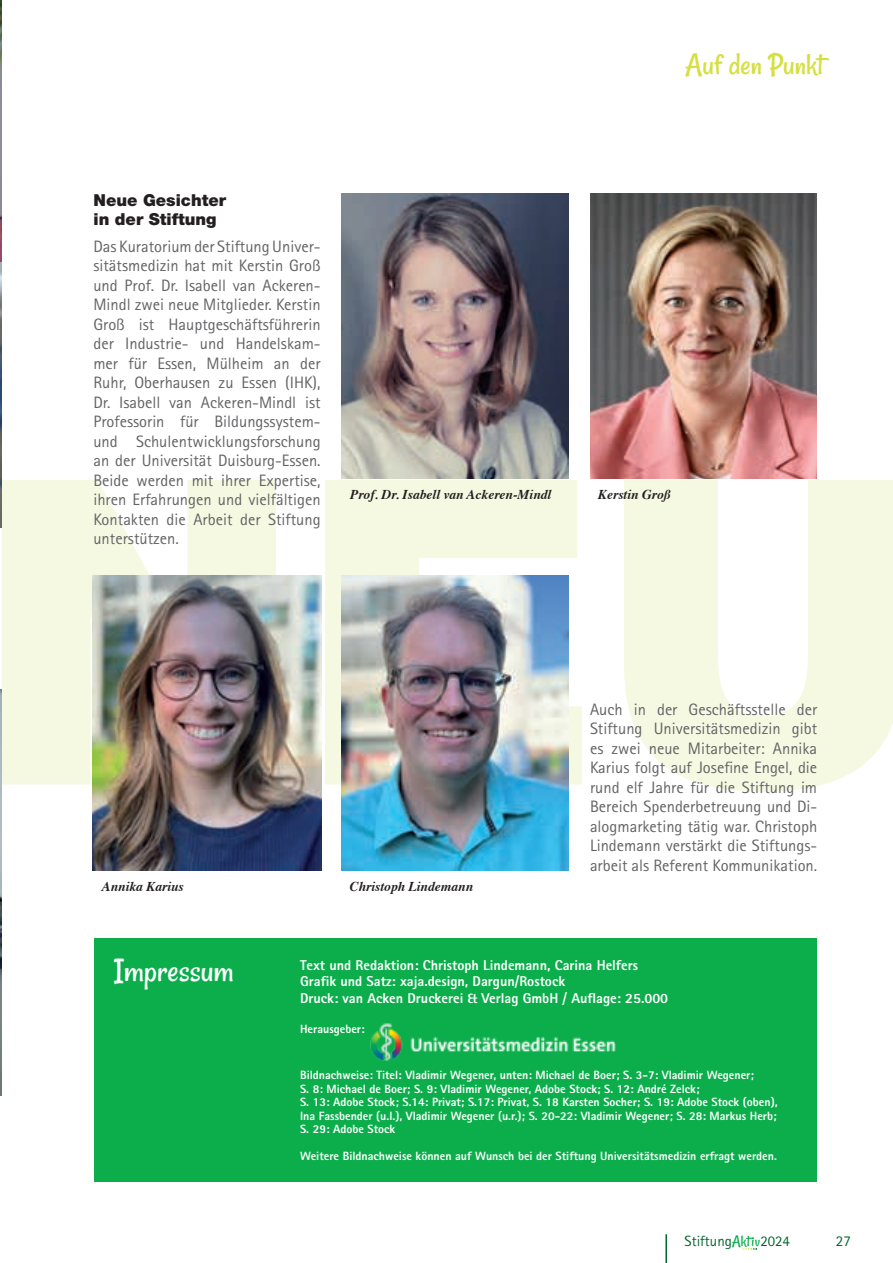
<style>
.page{position:relative;width:893px;height:1263px;background:#fff}
.page>*{position:absolute;margin:0;border:0;box-sizing:border-box;transform-origin:0 0}
.t1{font:34.65px "Rancho";color:#fff}
.t2{font:31.5px "Rancho";color:#d5df3f}
.t3{font:16.5px/19.5px "Rotis Sans Serif Std";color:#636366;text-align:justify}
.t4{font:900 16.5px/19.5px "Helvetica Neue LT Pro";color:#231f20}
.t5{font:15px "Rotis Sans Serif Std";color:#00652e}
.t6{font:14.85px "Rotis Sans Serif Std";color:#00652e}
.t7{font:800 14.25px/16.5px "Rotis Sans Serif Std";color:#fff}
.t8{font:italic 700 13.5px "Times";color:#231f20}
.t9{font:800 12px/13.5px "Rotis Sans Serif Std";color:#fff}
.s1{font-family:"Rancho";font-size:16.2px;color:#0cae4c}
</style>
<div class="page">
<svg style="left:2px;top:480px;width:891px;height:312px;fill:#f6f9e2"></svg>
<img style="left:0;top:689px;width:1px;height:407px">
<img style="left:0;top:0;width:2px;height:527px">
<div style="left:94px;top:938px;width:722px;height:243px;background:#0cae4c"></div>
<img style="left:370px;top:1023px;width:246px;height:38px">
<img style="left:590px;top:194px;width:226px;height:285px">
<img style="left:342px;top:194px;width:226px;height:285px">
<img style="left:342px;top:576px;width:226px;height:294px">
<img style="left:93px;top:576px;width:228px;height:294px">
<svg style="left:741px;top:1248px;width:16px;height:2px"></svg>
<hr style="left:665px;top:1234px;width:2px;height:29px;background:#00652e">
<h2 class="t2" style="left:685px;top:46px;width:140px">Auf den Punkt</h2>
<p class="t4" style="left:94px;top:190px;width:134px">Neue Gesichter in der Stiftung</p>
<p class="t3" style="left:93px;top:236px;width:229px">Das Kuratorium der Stiftung Univer&shy;sitätsmedizin hat mit Kerstin Groß und Prof. Dr. Isabell van Ackeren-Mindl zwei neue Mitglieder. Kerstin Groß ist Hauptgeschäftsfü hrerin der Industrie- und Handelskam&shy;mer fü r Essen, Mü lheim an der Ruhr, Oberhausen zu Essen (IHK), Dr. Isabell van Ackeren-Mindl ist Professorin fü r Bildungssystem&shy;und Schulentwicklungsforschung an der Universität Duisburg-Essen.<br>Beide werden mit ihrer Expertise, ihren Erfahrungen und vielfältigen Kontakten die Arbeit der Stiftung unterstützen.</p>
<p class="t8" style="left:350px;top:481px;width:203px">Prof. Dr. Isabell van Ackeren-Mindl</p>
<p class="t8" style="left:598px;top:481px;width:74px">Kerstin Groß</p>
<p class="t8" style="left:102px;top:873px;width:84px">Annika Karius</p>
<p class="t8" style="left:350px;top:873px;width:125px">Christoph Lindemann</p>
<p class="t3" style="left:590px;top:699px;width:229px">Auch in der Geschäftsstelle der Stiftung Universitätsmedizin gibt es zwei neue Mitarbeiter: Annika Karius folgt auf Josefine Engel, die rund elf Jahre fü r die Stiftung im Bereich Spenderbetreuung und Di&shy;alogmarketing tätig war. Christoph Lindemann verstärkt die Stiftungs&shy;arbeit als Referent Kommunikation.</p>
<h1 class="t1" style="left:114px;top:950px;width:121px">Impressum</h1>
<p class="t7" style="left:300px;top:956px;width:370px">Text und Redaktion: Christoph Lindemann, Carina Helfers<br>Grafik und Satz: xaja.design, Dargun/Rostock<br>Druck: van Acken Druckerei &amp; Verlag GmbH / Auflage: 25.000</p>
<p class="t9" style="left:300px;top:1022px;width:66px">Herausgeber:</p>
<p class="t9" style="left:300px;top:1068px;width:479px">Bildnachweise: Titel: Vladimir Wegener, unten: Michael de Boer; S. 3-7: Vladimir Wegener;<br>S. 8: Michael de Boer; S. 9: Vladimir Wegener, Adobe Stock; S. 12: André Zelck;<br>S. 13: Adobe Stock; S.14: Privat; S.17: Privat, S. 18 Karsten Socher; S. 19: Adobe Stock (oben), Ina Fassbender (u.l.), Vladimir Wegener (u.r.); S. 20-22: Vladimir Wegener; S. 28: Markus Herb; S. 29: Adobe Stock</p>
<p class="t9" style="left:300px;top:1149px;width:478px">Weitere Bildnachweise können auf Wunsch bei der Stiftung Universitätsmedizin erfragt werden.</p>
<p class="t6" style="left:685px;top:1232px;width:107px">Stiftung<span class="s1">Aktiv</span>2024</p>
<p class="t5" style="left:836px;top:1231px;width:16px">27</p>
</div>
